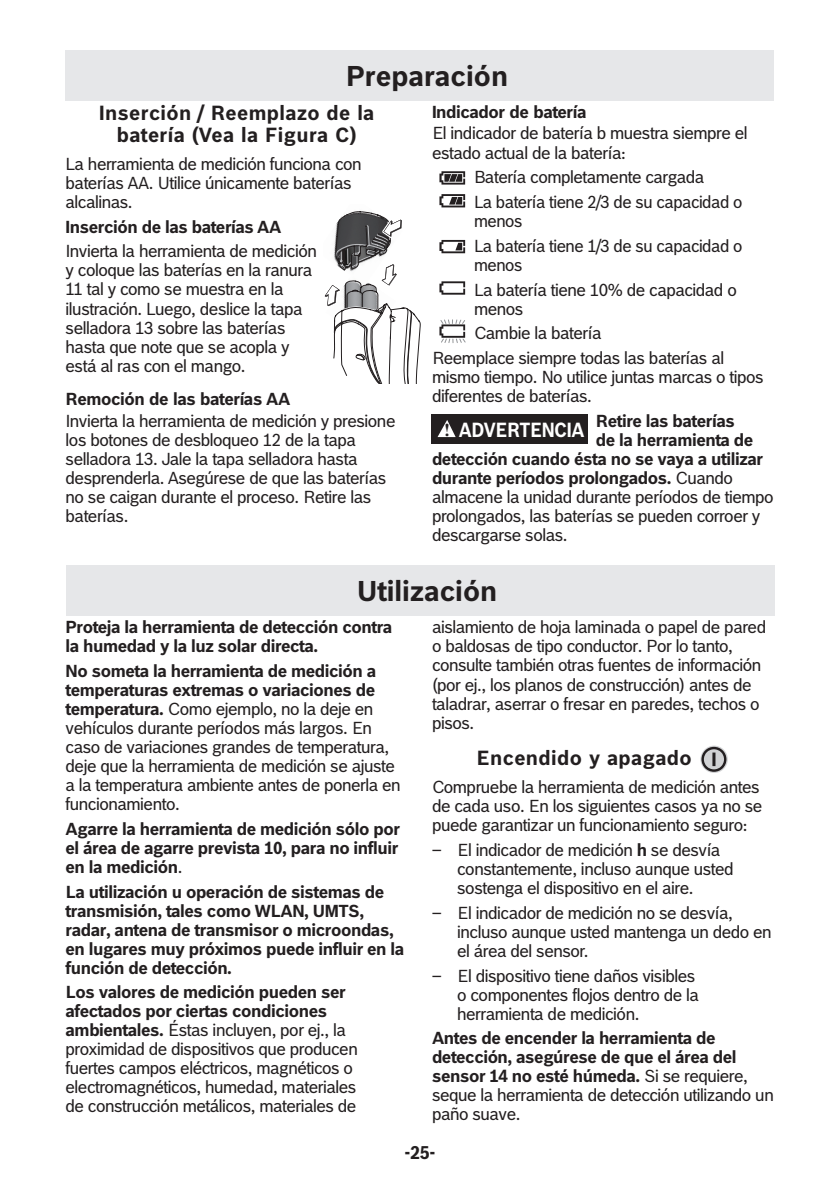
<style>
.page{position:relative;width:840px;height:1191px;background:#fff}
.page>*{position:absolute;margin:0;border:0;box-sizing:border-box;transform-origin:0 0}
.t1{font:700 28px "Bosch Office Sans";color:#231f20}
.t2{font:700 20px/22px "Bosch Office Sans";letter-spacing:.02em;color:#231f20;text-align:center}
.t3{font:700 20px "Bosch Office Sans";letter-spacing:-.025em;color:#fff;scale:.9 1}
.t4{font:700 18px "Bosch Office Sans";color:#231f20}
.t5{font:17px/19px "Bosch Office Sans";letter-spacing:-.025em;color:#231f20}
.t6{font:700 17px/19px "Bosch Office Sans";letter-spacing:-.025em;color:#231f20}
.s1{font-weight:400}
.s2{font-family:"Times New Roman";font-size:18px;color:#231f20}
.s3{font-weight:700}
</style>
<div class="page">
<div style="left:66px;top:565px;width:708px;height:50px;background:#e6e7e9"></div>
<svg style="left:700px;top:745px;width:27px;height:28px"></svg>
<svg style="left:701px;top:747px;width:25px;height:25px"></svg>
<div style="left:66px;top:50px;width:708px;height:50px;background:#e6e7e9"></div>
<svg style="left:439px;top:171px;width:26px;height:14px"></svg>
<svg style="left:439px;top:194px;width:26px;height:13px"></svg>
<svg style="left:439px;top:240px;width:26px;height:13px"></svg>
<svg style="left:439px;top:281px;width:26px;height:14px"></svg>
<svg style="left:439px;top:319px;width:27px;height:24px"></svg>
<div style="left:431px;top:414px;width:156px;height:29px;background:#231f20"></div>
<svg style="left:437px;top:420px;width:18px;height:17px"></svg>
<svg style="left:324px;top:211px;width:97px;height:172px"></svg>
<h1 class="t1" style="left:346px;top:59px;width:163px">Preparación</h1>
<p class="t2" style="left:99px;top:102px;width:276px">Inserción / Reemplazo de la batería (Vea la Figura C)</p>
<p class="t5" style="left:66px;top:154px;width:297px">La herramienta de medición funciona con baterías AA. Utilice únicamente baterías alcalinas.</p>
<p class="t6" style="left:66px;top:217px;width:217px">Inserción de las baterías AA</p>
<p class="t5" style="left:66px;top:242px;width:253px">Invierta la herramienta de medición y coloque las baterías en la ranura<br>11 tal y como se muestra en la ilustración. Luego, deslice la tapa selladora 13 sobre las baterías hasta que note que se acopla y está al ras con el mango.</p>
<p class="t6" style="left:66px;top:390px;width:226px">Remoción de las baterías AA</p>
<p class="t5" style="left:66px;top:411px;width:331px">Invierta la herramienta de medición y presione los botones de desbloqueo 12 de la tapa selladora 13. Jale la tapa selladora hasta desprenderla. Asegúrese de que las baterías no se caigan durante el proceso. Retire las baterías.</p>
<p class="t6" style="left:432px;top:102px;width:156px">Indicador de batería</p>
<p class="t5" style="left:432px;top:124px;width:317px">El indicador de batería b muestra siempre el estado actual de la batería:</p>
<p class="t5" style="left:474px;top:165px;width:269px;line-height:24.8px">Batería completamente cargada<br>La batería tiene 2/3 de su capacidad o</p>
<p class="t5" style="left:474px;top:208px;width:269px;line-height:24.8px">menos<br>La batería tiene 1/3 de su capacidad o</p>
<p class="t5" style="left:474px;top:252px;width:264px;line-height:24.8px">menos<br>La batería tiene 10% de capacidad o</p>
<p class="t5" style="left:474px;top:299px;width:51px">menos</p>
<p class="t5" style="left:474px;top:323px;width:129px">Cambie la batería</p>
<p class="t5" style="left:432px;top:348px;width:293px">Reemplace siempre todas las baterías al</p>
<p class="t5" style="left:432px;top:367px;width:333px">mismo tiempo. No utilice juntas marcas o tipos diferentes de baterías.</p>
<p class="t6" style="left:595px;top:411px;width:140px">Retire las baterías</p>
<p class="t6" style="left:595px;top:430px;width:159px">de la herramienta de</p>
<p class="t6" style="left:432px;top:449px;width:332px">detección cuando ésta no se vaya a utilizar</p>
<p class="t6" style="left:432px;top:468px;width:302px">durante períodos prolongados. <span class="s1">Cuando</span></p>
<p class="t5" style="left:432px;top:487px;width:343px">almacene la unidad durante períodos de tiempo</p>
<p class="t5" style="left:432px;top:506px;width:330px">prolongados, las baterías se pueden corroer y</p>
<p class="t5" style="left:432px;top:525px;width:137px">descargarse solas.</p>
<p class="t3" style="left:444px;top:417px;width:157px"><span class="s2">!</span> ADVERTENCIA</p>
<h1 class="t1" style="left:357px;top:574px;width:142px">Utilización</h1>
<p class="t6" style="left:66px;top:617px;width:328px">Proteja la herramienta de detección contra la humedad y la luz solar directa.</p>
<p class="t5" style="left:66px;top:661px;width:336px"><span class="s3">No someta la herramienta de medición a temperaturas extremas o variaciones de temperatura.</span> Como ejemplo, no la deje en vehículos durante períodos más largos. En caso de variaciones grandes de temperatura, deje que la herramienta de medición se ajuste a la temperatura ambiente antes de ponerla en funcionamiento.</p>
<p class="t6" style="left:66px;top:819px;width:336px;text-align:justify">Agarre la herramienta de medición sólo por el área de agarre prevista 10, para no influir en la medición<span class="s1">.</span></p>
<p class="t6" style="left:66px;top:882px;width:340px">La utilización u operación de sistemas de transmisión, tales como WLAN, UMTS, radar, antena de transmisor o microondas, en lugares muy próximos puede influir en la función de detección.</p>
<p class="t5" style="left:66px;top:982px;width:293px"><span class="s3">Los valores de medición pueden ser afectados por ciertas condiciones ambientales.</span> Éstas incluyen, por ej., la proximidad de dispositivos que producen fuertes campos eléctricos, magnéticos o electromagnéticos, humedad, materiales de construcción metálicos, materiales de</p>
<p class="t5" style="left:432px;top:617px;width:335px">aislamiento de hoja laminada o papel de pared o baldosas de tipo conductor. Por lo tanto, consulte también otras fuentes de información (por ej., los planos de construcción) antes de taladrar, aserrar o fresar en paredes, techos o pisos.</p>
<p class="t2" style="left:476px;top:747px;width:217px">Encendido y apagado</p>
<p class="t5" style="left:432px;top:777px;width:331px">Compruebe la herramienta de medición antes de cada uso. En los siguientes casos ya no se puede garantizar un funcionamiento seguro:</p>
<p class="t5" style="left:457px;top:840px;width:278px;text-indent:-25px">– El indicador de medición <span class="s3">h</span> se desvía constantemente, incluso aunque usted sostenga el dispositivo en el aire.</p>
<p class="t5" style="left:457px;top:903px;width:316px;text-indent:-25px">– El indicador de medición no se desvía, incluso aunque usted mantenga un dedo en el área del sensor.</p>
<p class="t5" style="left:457px;top:965px;width:243px;text-indent:-25px">– El dispositivo tiene daños visibles o componentes flojos dentro de la herramienta de medición.</p>
<p class="t6" style="left:432px;top:1028px;width:343px">Antes de encender la herramienta de detección, asegúrese de que el área del sensor 14 no esté húmeda. <span class="s1">Si se requiere, seque la herramienta de detección utilizando un paño suave.</span></p>
<p class="t4" style="left:404px;top:1141px;width:32px">-25-</p>
</div>
